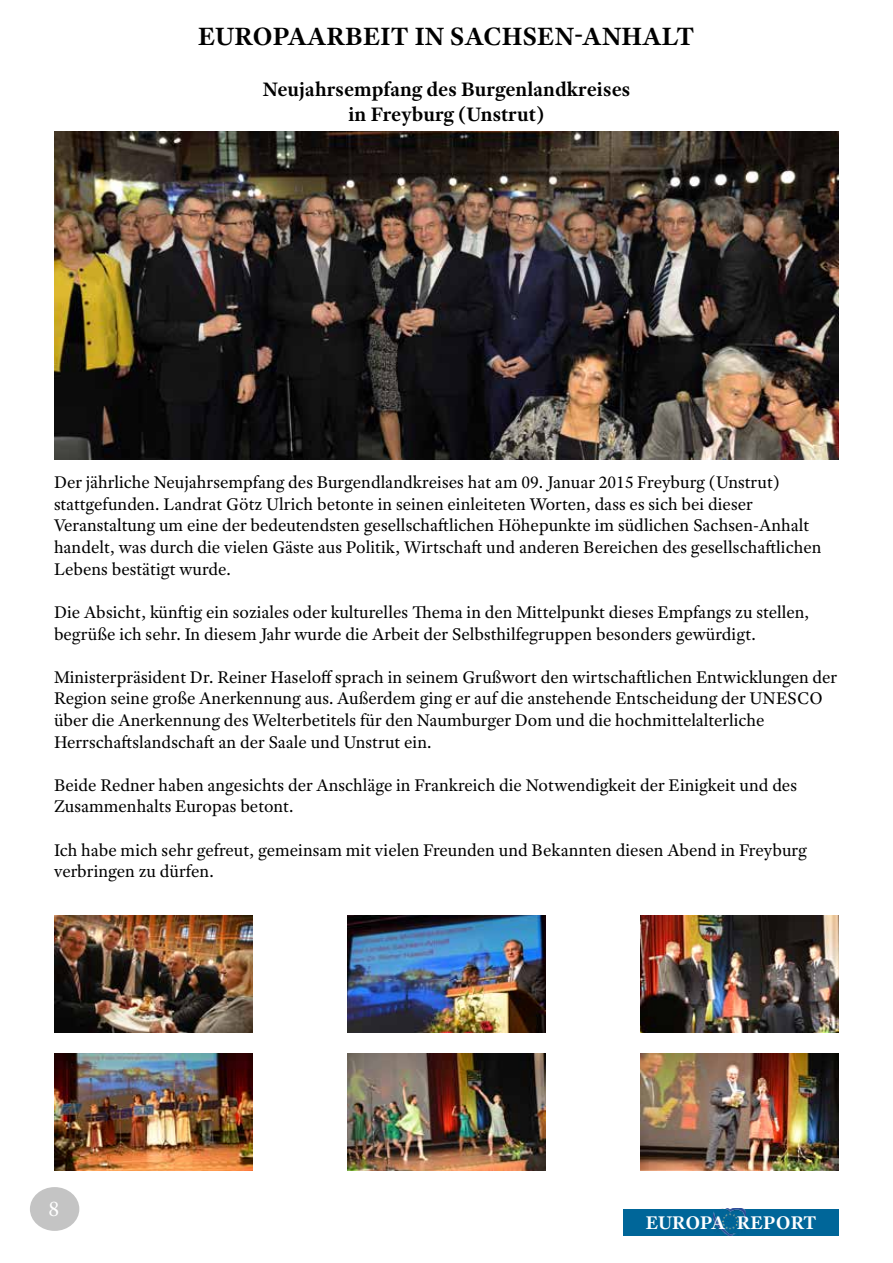
<style>
.page{position:relative;width:893px;height:1263px;background:#fff}
.page>*{position:absolute;margin:0;border:0;box-sizing:border-box;transform-origin:0 0}
.t1{font:700 27px "Adobe Text Pro";letter-spacing:.005em;color:#000}
.t2{font:22.5px "Adobe Text Pro";color:#fff}
.t3{font:700 21px/25.2px "Adobe Text Pro";color:#000;text-align:center}
.t4{font:700 19.8px "Adobe Text Pro";color:#fff}
.t5{font:18px/21.6px "Adobe Text Pro";color:#000}
</style>
<div class="page">
<div style="left:30px;top:1187px;width:49px;height:44px;background:#c4c4c4;border-radius:50%"></div>
<img style="left:54px;top:132px;width:784px;height:327px">
<img style="left:55px;top:915px;width:198px;height:117px">
<img style="left:347px;top:915px;width:199px;height:117px">
<img style="left:641px;top:915px;width:198px;height:117px">
<img style="left:55px;top:1053px;width:198px;height:117px">
<img style="left:347px;top:1053px;width:199px;height:117px">
<img style="left:641px;top:1053px;width:198px;height:117px">
<div style="left:624px;top:1209px;width:215px;height:27px;background:#069"></div>
<img style="left:713px;top:1209px;width:33px;height:26px">
<h1 class="t1" style="left:198px;top:19px;width:498px">EUROPAARBEIT IN SACHSEN-ANHALT</h1>
<p class="t3" style="left:263px;top:76px;width:369px">Neujahrsempfang des Burgenlandkreises in Freyburg (Unstrut)</p>
<p class="t5" style="left:54px;top:471px;width:769px">Der jährliche Neujahrsempfang des Burgendlandkreises hat am 09. Januar 2015 Freyburg (Unstrut) stattgefunden. Landrat Götz Ulrich betonte in seinen einleiteten Worten, dass es sich bei dieser Veranstaltung um eine der bedeutendsten gesellschaftlichen Höhepunkte im südlichen Sachsen-Anhalt handelt, was durch die vielen Gäste aus Politik, Wirtschaft und anderen Bereichen des gesellschaftlichen Lebens bestätigt wurde.</p>
<p class="t5" style="left:54px;top:601px;width:757px">Die Absicht, künftig ein soziales oder kulturelles Thema in den Mittelpunkt dieses Empfangs zu stellen, begrüße ich sehr. In diesem Jahr wurde die Arbeit der Selbsthilfegruppen besonders gewürdigt.</p>
<p class="t5" style="left:54px;top:666px;width:785px">Ministerpräsident Dr. Reiner Haseloff sprach in seinem Grußwort den wirtschaftlichen Entwicklungen der Region seine große Anerkennung aus. Außerdem ging er auf die anstehende Entscheidung der UNESCO über die Anerkennung des Welterbetitels für den Naumburger Dom und die hochmittelalterliche Herrschaftslandschaft an der Saale und Unstrut ein.</p>
<p class="t5" style="left:54px;top:774px;width:745px">Beide Redner haben angesichts der Anschläge in Frankreich die Notwendigkeit der Einigkeit und des<br>Zusammenhalts Europas betont.</p>
<p class="t5" style="left:54px;top:839px;width:754px">Ich habe mich sehr gefreut, gemeinsam mit vielen Freunden und Bekannten diesen Abend in Freyburg verbringen zu dürfen.</p>
<p class="t2" style="left:48px;top:1194px;width:12px">8</p>
<p class="t4" style="left:646px;top:1210px;width:173px">EUROPA REPORT</p>
</div>
